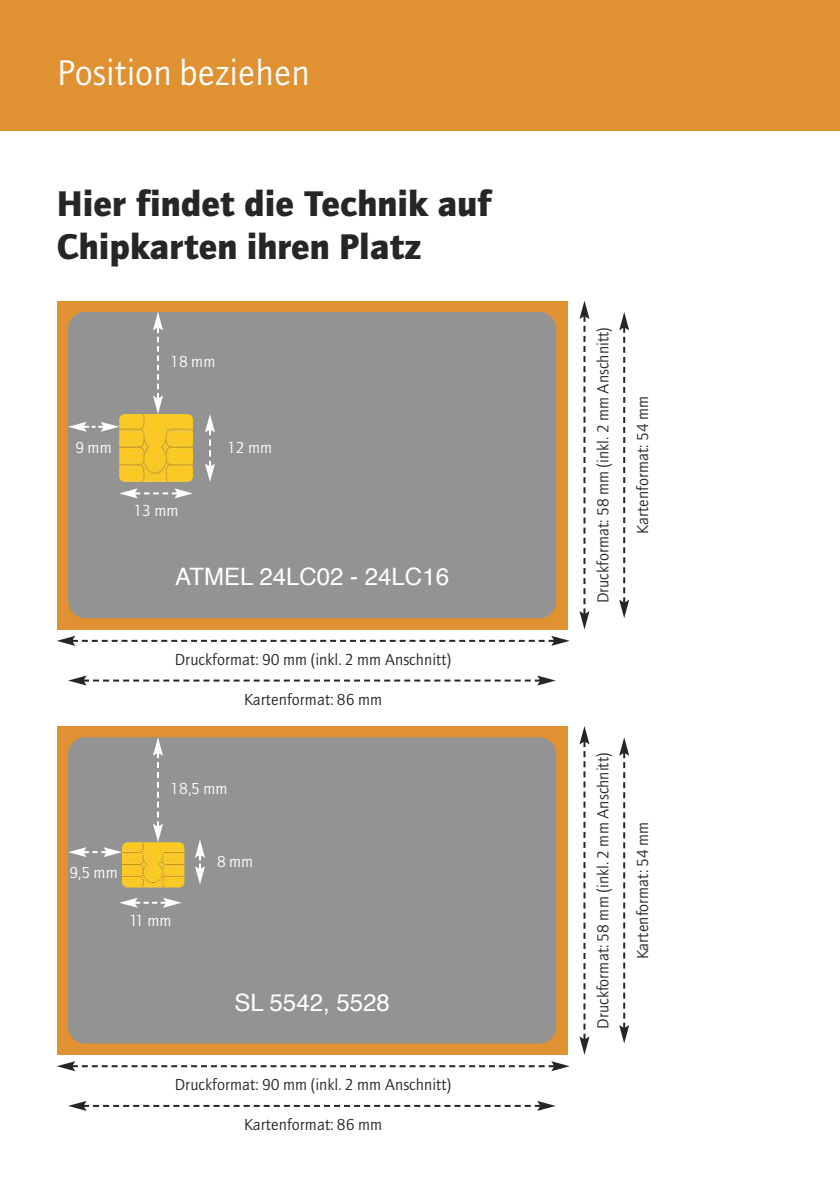
<style>
.page{position:relative;width:840px;height:1191px;background:#fff}
.page>*{position:absolute;margin:0;border:0;box-sizing:border-box;transform-origin:0 0}
.t1{font:900 36px/43.2px "AT Quay Sans";color:#272627}
.t2{font:36px "AT Quay Sans";color:#fff}
.t3{font:24px "Helvetica";color:#fff}
.t4{font:16px "AT Quay Sans";color:#272627}
.t5{font:16px "AT Quay Sans";color:#fff}
</style>
<div class="page">
<div style="left:0;top:0;width:839px;height:130px;background:#e09132"></div>
<div style="left:57px;top:300px;width:510px;height:329px;background:#e09132"></div>
<div style="left:68px;top:312px;width:488px;height:306px;background:#939393;border-radius:17px"></div>
<svg style="left:57px;top:636px;width:512px;height:10px"></svg>
<svg style="left:68px;top:422px;width:51px;height:10px"></svg>
<svg style="left:119px;top:488px;width:74px;height:10px"></svg>
<svg style="left:68px;top:675px;width:487px;height:10px"></svg>
<svg style="left:579px;top:300px;width:10px;height:329px"></svg>
<svg style="left:153px;top:312px;width:10px;height:102px"></svg>
<svg style="left:205px;top:414px;width:10px;height:68px"></svg>
<svg style="left:619px;top:312px;width:10px;height:306px"></svg>
<img style="left:119px;top:414px;width:74px;height:68px;border-radius:6px">
<div style="left:57px;top:726px;width:510px;height:328px;background:#e09132"></div>
<div style="left:68px;top:737px;width:488px;height:306px;background:#939393;border-radius:17px"></div>
<svg style="left:57px;top:1061px;width:512px;height:10px"></svg>
<svg style="left:68px;top:847px;width:54px;height:10px"></svg>
<svg style="left:119px;top:898px;width:62px;height:9px"></svg>
<svg style="left:68px;top:1101px;width:487px;height:10px"></svg>
<svg style="left:579px;top:726px;width:10px;height:328px"></svg>
<svg style="left:153px;top:737px;width:10px;height:105px"></svg>
<svg style="left:195px;top:840px;width:10px;height:44px"></svg>
<svg style="left:619px;top:737px;width:10px;height:306px"></svg>
<img style="left:122px;top:842px;width:62px;height:45px;border-radius:6px">
<h1 class="t2" style="left:57px;top:58px;width:255px">Position beziehen</h1>
<h1 class="t1" style="left:57px;top:185px;width:436px">Hier findet die Technik auf<br>Chipkarten ihren Platz</h1>
<p class="t5" style="left:170px;top:355px;width:47px">18 mm</p>
<p class="t5" style="left:75px;top:440px;width:38px">9 mm</p>
<p class="t5" style="left:227px;top:440px;width:47px">12 mm</p>
<p class="t5" style="left:133px;top:504px;width:47px">13 mm</p>
<h2 class="t3" style="left:175px;top:567px;width:275px">ATMEL 24LC02 - 24LC16</h2>
<p class="t4" style="left:175px;top:653px;width:278px">Druckformat: 90 mm (inkl. 2 mm Anschnitt)</p>
<p class="t4" style="left:244px;top:692px;width:139px">Kartenformat: 86 mm</p>
<p class="t5" style="left:170px;top:782px;width:59px">18,5 mm</p>
<p class="t5" style="left:69px;top:866px;width:50px">9,5 mm</p>
<p class="t5" style="left:129px;top:913px;width:44px">11 mm</p>
<p class="t5" style="left:217px;top:854px;width:38px">8 mm</p>
<h2 class="t3" style="left:234px;top:992px;width:157px">SL 5542, 5528</h2>
<p class="t4" style="left:175px;top:1078px;width:278px">Druckformat: 90 mm (inkl. 2 mm Anschnitt)</p>
<p class="t4" style="left:244px;top:1117px;width:139px">Kartenformat: 86 mm</p>
<p class="t4" style="left:596px;top:603px;width:278px;rotate:-90deg">Druckformat: 58 mm (inkl. 2 mm Anschnitt)</p>
<p class="t4" style="left:635px;top:534px;width:139px;rotate:-90deg">Kartenformat: 54 mm</p>
<p class="t4" style="left:596px;top:1028px;width:278px;rotate:-90deg">Druckformat: 58 mm (inkl. 2 mm Anschnitt)</p>
<p class="t4" style="left:635px;top:959px;width:139px;rotate:-90deg">Kartenformat: 54 mm</p>
</div>
